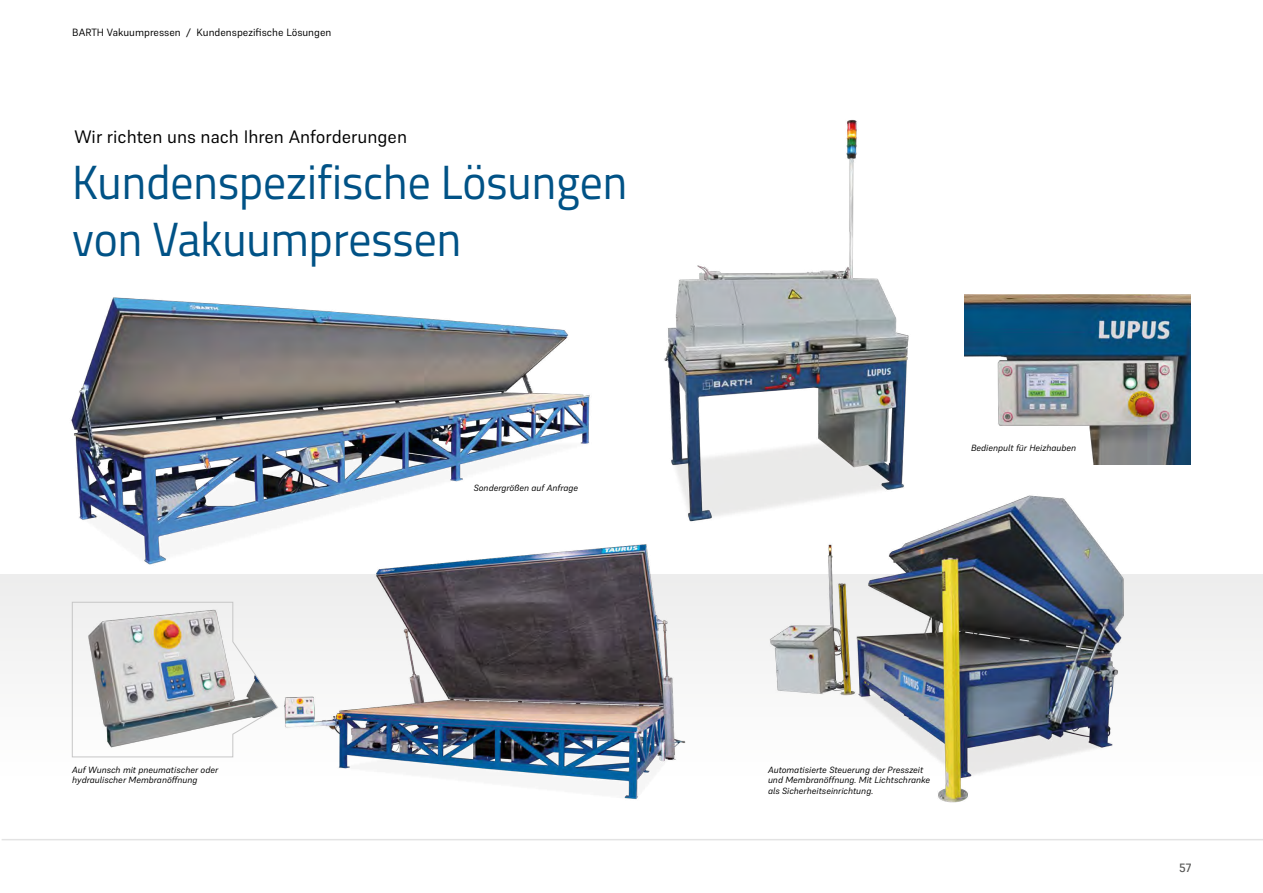
<style>
.page{position:relative;width:1263px;height:893px;background:#fff}
.page>*{position:absolute;margin:0;border:0;box-sizing:border-box;transform-origin:0 0}
.t1{font:48px/57px "Titillium Web";color:#005286;scale:.95 1}
.t2{font:18px "Supreme";color:#000}
.t3{font:500 12px "Supreme";color:#575756}
.t4{font:10.5px "Supreme";color:#000}
.t5{font:italic 9px/10.8px "Supreme";color:#000}
</style>
<div class="page">
<hr style="left:2px;top:839px;width:1261px;height:1px;background:#e3e3e3">
<div style="left:1px;top:575px;width:1262px;height:232px;background:#f9f9f9"></div>
<img style="left:664px;top:120px;width:245px;height:402px">
<img style="left:964px;top:295px;width:227px;height:169px">
<img style="left:760px;top:487px;width:404px;height:316px">
<img style="left:56px;top:297px;width:534px;height:285px">
<img style="left:272px;top:531px;width:428px;height:268px">
<svg style="left:72px;top:601px;width:207px;height:157px"></svg>
<p class="t4" style="left:72px;top:26px;width:261px">BARTH Vakuumpressen / Kundenspezifische Lösungen</p>
<p class="t2" style="left:74px;top:126px;width:334px">Wir richten uns nach Ihren Anforderungen</p>
<p class="t1" style="left:72px;top:151px;width:586px">Kundenspezifische Lösungen von Vakuumpressen</p>
<p class="t5" style="left:474px;top:482px;width:106px">Sondergrößen auf Anfrage</p>
<p class="t5" style="left:971px;top:443px;width:107px">Bedienpult für Heizhauben</p>
<p class="t5" style="left:72px;top:764px;width:147px">Auf Wunsch mit pneumatischer oder hydraulischer Membranöffnung</p>
<p class="t5" style="left:768px;top:764px;width:164px">Automatisierte Steuerung der Presszeit und Membranöffnung. Mit Lichtschranke als Sicherheitseinrichtung.</p>
<h3 class="t3" style="left:1179px;top:860px;width:14px">57</h3>
</div>
